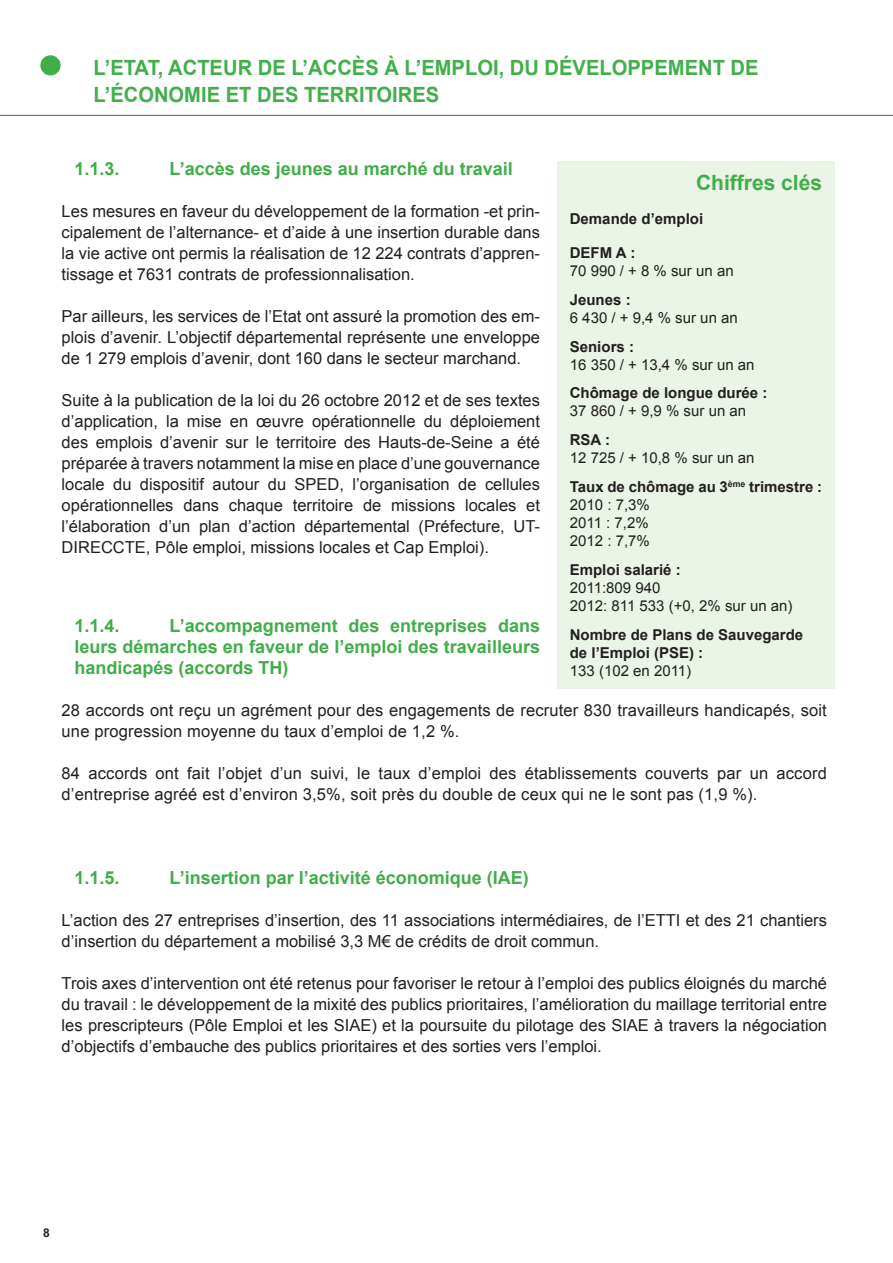
<style>
.page{position:relative;width:893px;height:1263px;background:#fff}
.page>*{position:absolute;margin:0;border:0;box-sizing:border-box;transform-origin:0 0}
.t1{font:700 21px "Arial";color:#42af4a;scale:.96 1}
.t2{font:700 21px "Arial";color:#40ae49}
.t3{font:700 18px/21px "Arial";color:#40ae49;text-align:justify}
.t4{font:16.5px/21px "Arial";color:#231f20;text-align:justify}
.t5{font:700 15px/28.8px "Arial";color:#231f20}
.t6{font:15px/18px "Arial";color:#231f20;text-align:justify}
.t7{font:700 12px "Arial";color:#231f20}
.s1{font-weight:400}
</style>
<div class="page">
<hr style="left:0;top:115px;width:893px;height:1px;background:#57585a">
<div style="left:557px;top:162px;width:278px;height:527px;background:#eaf4e7"></div>
<div style="left:40px;top:55px;width:21px;height:20px;background:#40ae49;border-radius:50%"></div>
<p class="t1" style="left:94px;top:54px;width:514px">L’Etat, acteur de l’accès à l’emploi, du dével</p>
<p class="t1" style="left:612px;top:54px;width:31px">oppe</p>
<p class="t1" style="left:668px;top:54px;width:93px">ment de</p>
<p class="t1" style="left:94px;top:81px;width:248px">l’économie Et des terr</p>
<p class="t1" style="left:359px;top:81px;width:56px">itoires</p>
<p class="t3" style="left:74px;top:158px;width:47px">1.1.3.</p>
<p class="t3" style="left:170px;top:158px;width:345px">L’accès des jeunes au marché du travail</p>
<p class="t4" style="left:62px;top:201px;width:480px">Les mesures en faveur du développement de la formation -et prin&shy;cipalement de l’alternance- et d’aide à une insertion durable dans la vie active ont permis la réalisation de 12 224 contrats d’appren&shy;tissage et 7631 contrats de professionnalisation.</p>
<p class="t4" style="left:62px;top:306px;width:480px">Par ailleurs, les services de l’Etat ont assuré la promotion des em&shy;plois d’avenir. L’objectif départemental représente une enveloppe de 1 279 emplois d’avenir, dont 160 dans le secteur marchand.</p>
<p class="t4" style="left:62px;top:390px;width:480px">Suite à la publication de la loi du 26 octobre 2012 et de ses textes d’application, la mise en œuvre opérationnelle du déploiement des emplois d’avenir sur le territoire des Hauts-de-Seine a été préparée à travers notamment la mise en place d’une gouvernance locale du dispositif autour du SPED, l’organisation de cellules opérationnelles dans chaque territoire de missions locales et l’élaboration d’un plan d’action départemental (Préfecture, UT-DIRECCTE, Pôle emploi, missions locales et Cap Emploi).</p>
<p class="t2" style="left:696px;top:168px;width:128px">Chiffres clés</p>
<p class="t5" style="left:570px;top:205px;width:135px">Demande d’emploi</p>
<p class="t5" style="left:570px;top:239px;width:67px">DEFM A :</p>
<p class="t6" style="left:570px;top:262px;width:165px">70 990 / + 8 % sur un an</p>
<p class="t5" style="left:570px;top:286px;width:62px">Jeunes :</p>
<p class="t6" style="left:570px;top:309px;width:170px">6 430 / + 9,4 % sur un an</p>
<p class="t5" style="left:570px;top:332px;width:66px">Seniors :</p>
<p class="t6" style="left:570px;top:356px;width:186px">16 350 / + 13,4 % sur un an</p>
<p class="t5" style="left:570px;top:379px;width:199px">Chômage de longue durée :</p>
<p class="t6" style="left:570px;top:402px;width:178px">37 860 / + 9,9 % sur un an</p>
<p class="t5" style="left:570px;top:426px;width:42px">RSA :</p>
<p class="t5" style="left:570px;top:444px;width:254px"><span class="s1">12 725 / + 10,8 % sur un an<br></span>Taux de chômage au 3<sup>ème</sup> trimestre :</p>
<p class="t6" style="left:570px;top:496px;width:82px">2010 : 7,3% 2011 : 7,2% 2012 : 7,7%</p>
<p class="t5" style="left:570px;top:556px;width:112px">Emploi salarié :</p>
<p class="t6" style="left:570px;top:579px;width:224px">2011:809 940<br>2012: 811 533 (+0, 2% sur un an)</p>
<p class="t5" style="left:570px;top:626px;width:235px;line-height:18px">Nombre de Plans de Sauvegarde de l’Emploi (PSE) :</p>
<p class="t6" style="left:570px;top:662px;width:123px">133 (102 en 2011)</p>
<p class="t3" style="left:74px;top:616px;width:47px">1.1.4.</p>
<p class="t3" style="left:74px;top:616px;width:467px;text-indent:95px">L’accompagnement des entreprises dans leurs démarches en faveur de l’emploi des travailleurs handicapés (accords TH)</p>
<p class="t4" style="left:62px;top:700px;width:767px">28 accords ont reçu un agrément pour des engagements de recruter 830 travailleurs handicapés, soit une progression moyenne du taux d’emploi de 1,2 %.</p>
<p class="t4" style="left:62px;top:763px;width:767px">84 accords ont fait l’objet d’un suivi, le taux d’emploi des établissements couverts par un accord d’entreprise agréé est d’environ 3,5%, soit près du double de ceux qui ne le sont pas (1,9 %).</p>
<p class="t3" style="left:74px;top:868px;width:47px">1.1.5.</p>
<p class="t3" style="left:170px;top:868px;width:361px">L’insertion par l’activité économique (IAE)</p>
<p class="t4" style="left:62px;top:910px;width:767px">L’action des 27 entreprises d’insertion, des 11 associations intermédiaires, de l’ETTI et des 21 chantiers d’insertion du département a mobilisé 3,3 M€ de crédits de droit commun.</p>
<p class="t4" style="left:62px;top:973px;width:767px">Trois axes d’intervention ont été retenus pour favoriser le retour à l’emploi des publics éloignés du marché du travail : le développement de la mixité des publics prioritaires, l’amélioration du maillage territorial entre les prescripteurs (Pôle Emploi et les SIAE) et la poursuite du pilotage des SIAE à travers la négociation d’objectifs d’embauche des publics prioritaires et des sorties vers l’emploi.</p>
<p class="t7" style="left:43px;top:1225px;width:8px">8</p>
</div>
